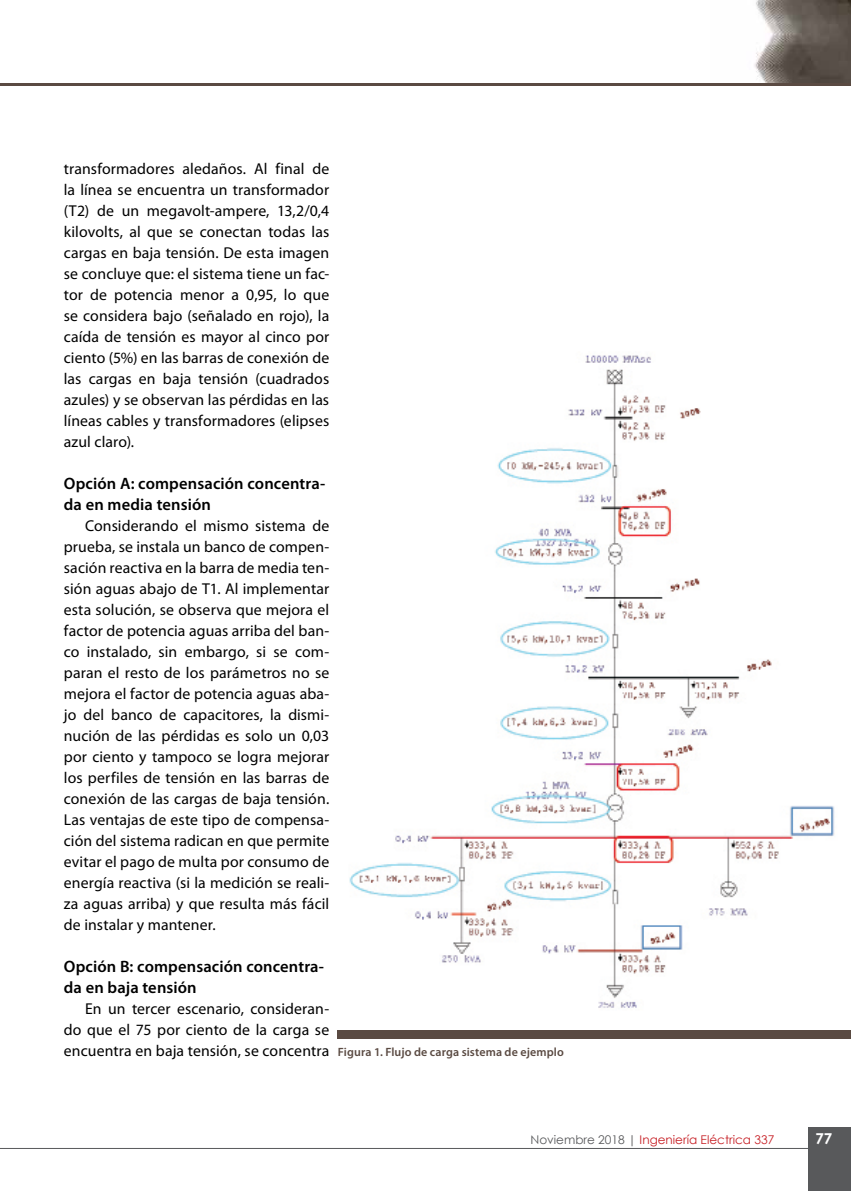
<style>
.page{position:relative;width:851px;height:1191px;background:#fff}
.page>*{position:absolute;margin:0;border:0;box-sizing:border-box;transform-origin:0 0}
.t1{font:600 16.5px/21px "Myriad Pro";letter-spacing:.005em;color:#000}
.t2{font:15.75px/21px "Myriad Pro";letter-spacing:.005em;color:#000;text-align:justify}
.t3{font:700 15px "Century Gothic";color:#fff}
.t4{font:600 12px "Myriad Pro";letter-spacing:.01em;color:#5a4a42}
.t5{font:12px "Century Gothic";color:#c61d23}
.s1{font-weight:400;font-size:15.75px;color:#000}
.s2{color:#58595b}
</style>
<div class="page">
<hr style="left:0;top:1148px;width:850px;height:1px;background:#58595b">
<div style="left:808px;top:1127px;width:42px;height:64px;background:#58595b"></div>
<img style="left:754px;top:0;width:96px;height:83px">
<hr style="left:0;top:83px;width:850px;height:2px;background:#5a4a42">
<div style="left:338px;top:1030px;width:512px;height:8px;background:#5a4a42"></div>
<img style="left:349px;top:355px;width:486px;height:653px">
<p class="t2" style="left:64px;top:158px;width:267px">transformadores aledaños. Al final de la línea se encuentra un transformador (T2) de un megavolt-ampere, 13,2/0,4 kilovolts, al que se conectan todas las cargas en baja tensión. De esta imagen se concluye que: el sistema tiene un fac&shy;tor de potencia menor a 0,95, lo que se considera bajo (señalado en rojo), la caída de tensión es mayor al cinco por ciento (5%) en las barras de conexión de las cargas en baja tensión (cuadrados azules) y se observan las pérdidas en las líneas cables y transformadores (elipses azul claro).</p>
<p class="t1" style="left:64px;top:473px;width:263px">Opción A: compensación concentra&shy;da en media tensión</p>
<p class="t2" style="left:64px;top:515px;width:267px;text-indent:21px">Considerando el mismo sistema de prueba, se instala un banco de compen&shy;sación reactiva en la barra de media ten&shy;sión aguas abajo de T1. Al implementar esta solución, se observa que mejora el factor de potencia aguas arriba del ban&shy;co instalado, sin embargo, si se com&shy;paran el resto de los parámetros no se mejora el factor de potencia aguas aba&shy;jo del banco de capacitores, la dismi&shy;nución de las pérdidas es solo un 0,03 por ciento y tampoco se logra mejorar los perfiles de tensión en las barras de conexión de las cargas de baja tensión.<br>Las ventajas de este tipo de compensa&shy;ción del sistema radican en que permite evitar el pago de multa por consumo de energía reactiva (si la medición se reali&shy;za aguas arriba) y que resulta más fácil de instalar y mantener.</p>
<p class="t1" style="left:64px;top:956px;width:262px">Opción B: compensación concentra&shy;da en baja tensión</p>
<p class="t2" style="left:64px;top:998px;width:267px;text-align:right">En un tercer escenario, consideran&shy;do que el 75 por ciento de la carga se</p>
<p class="t4" style="left:64px;top:1044px;width:501px"><span class="s1">encuentra en baja tensión, se concentra</span> Figura 1. Flujo de carga sistema de ejemplo</p>
<p class="t5" style="left:530px;top:1131px;width:245px"><span class="s2">Noviembre 2018 |</span> Ingeniería Eléctrica 337</p>
<p class="t3" style="left:815px;top:1127px;width:18px">77</p>
</div>
